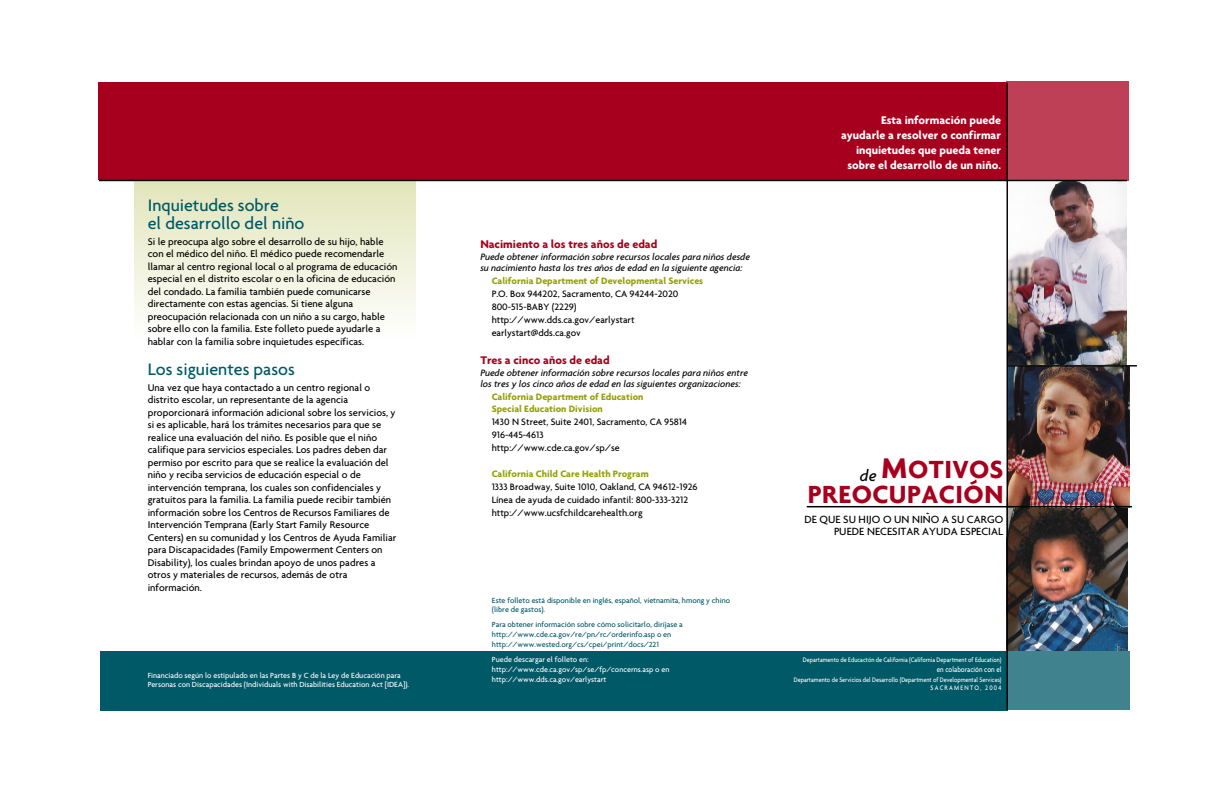
<style>
.page{position:relative;width:1224px;height:792px;background:#fff}
.page>*{position:absolute;margin:0;border:0;box-sizing:border-box;transform-origin:0 0}
.t1{font:700 26.8px/24.4px "Agenda";letter-spacing:.02em;color:#a7001f;text-align:right}
.t2{font:500 18px/18px "Agenda";color:#005967}
.t3{font:italic 500 17px "Agenda";color:#000}
.t4{font:700 12px/15px "Agenda";color:#fff;text-align:right}
.t5{font:700 12px "Agenda";color:#a7001f}
.t6{font:500 11.3px/12px "Agenda";color:#000;text-align:right}
.t7{font:500 10.5px/12.5px "Agenda";color:#000}
.t8{font:500 10px/13px "Agenda";color:#000}
.t9{font:italic 500 10px/11px "Agenda";color:#000}
.t10{font:700 10px/12px "Agenda";color:#95a104}
.t11{font:500 8px/10px "Agenda";color:#fff}
.t12{font:500 8px/10px "Agenda";color:#005967}
.t13{font:500 8px "Agenda";color:#fff;scale:.87 1}
.t14{font:500 7px/8.5px "Agenda";color:#fff;text-align:right;scale:.87 1}
.s1{font-size:30.8px}
</style>
<div class="page">
<img style="left:1008px;top:508px;width:120px;height:143px">
<img style="left:1006px;top:181px;width:121px;height:202px">
<img style="left:1008px;top:367px;width:123px;height:141px">
<div style="left:1008px;top:651px;width:122px;height:59px;background:#40828d"></div>
<div style="left:1007px;top:81px;width:122px;height:99px;background:#bd4057"></div>
<div style="left:100px;top:651px;width:908px;height:60px;background:#005967"></div>
<svg style="left:135px;top:181px;width:280px;height:136px;background:#edefd6"></svg>
<div style="left:99px;top:82px;width:908px;height:98px;background:#a7001f"></div>
<hr style="left:807px;top:506px;width:325px;height:1px;background:#000">
<hr style="left:1007px;top:83px;width:1px;height:627px;background:#000">
<hr style="left:1008px;top:365px;width:129px;height:2px;background:#000">
<hr style="left:99px;top:180px;width:1028px;height:1px;background:#000">
<svg style="left:970px;top:479px;width:7px;height:6px"></svg>
<h2 class="t2" style="left:148px;top:196px;width:158px">Inquietudes sobre<br>el desarrollo del niño</h2>
<p class="t7" style="left:148px;top:235px;width:251px">Si le preocupa algo sobre el desarrollo de su hijo, hable con el médico del niño. El médico puede recomendarle llamar al centro regional local o al programa de educación especial en el distrito escolar o en la oficina de educación del condado. La familia también puede comunicarse directamente con estas agencias. Si tiene alguna preocupación relacionada con un niño a su cargo, hable sobre ello con la familia. Este folleto puede ayudarle a hablar con la familia sobre inquietudes específicas.</p>
<h2 class="t2" style="left:148px;top:360px;width:149px">Los siguientes pasos</h2>
<p class="t7" style="left:148px;top:381px;width:250px">Una vez que haya contactado a un centro regional o distrito escolar, un representante de la agencia proporcionará información adicional sobre los servicios, y si es aplicable, hará los trámites necesarios para que se realice una evaluación del niño. Es posible que el niño califique para servicios especiales. Los padres deben dar permiso por escrito para que se realice la evaluación del niño y reciba servicios de educación especial o de intervención temprana, los cuales son confidenciales y gratuitos para la familia. La familia puede recibir también información sobre los Centros de Recursos Familiares de Intervención Temprana (Early Start Family Resource Centers) en su comunidad y los Centros de Ayuda Familiar para Discapacidades (Family Empowerment Centers on Disability), los cuales brindan apoyo de unos padres a otros y materiales de recursos, además de otra información.</p>
<p class="t11" style="left:148px;top:670px;width:263px;line-height:9.5px">Financiado según lo estipulado en las Partes B y C de la Ley de Educación para<br>Personas con Discapacidades (Individuals with Disabilities Education Act [IDEA]).</p>
<p class="t5" style="left:480px;top:237px;width:179px">Nacimiento a los tres años de edad</p>
<p class="t9" style="left:480px;top:251px;width:271px">Puede obtener información sobre recursos locales para niños desde su nacimiento hasta los tres años de edad en la siguiente agencia:</p>
<p class="t10" style="left:492px;top:275px;width:213px">California Department of Developmental Services</p>
<p class="t8" style="left:492px;top:287px;width:188px">P.O. Box 944202, Sacramento, CA 94244-2020<br>800-515-BABY (2229) http://www.dds.ca.gov/earlystart earlystart@dds.ca.gov</p>
<p class="t5" style="left:480px;top:353px;width:131px">Tres a cinco años de edad</p>
<p class="t9" style="left:480px;top:367px;width:269px">Puede obtener información sobre recursos locales para niños entre los tres y los cinco años de edad en las siguientes organizaciones:</p>
<p class="t10" style="left:492px;top:390px;width:153px">California Department of Education<br>Special Education Division</p>
<p class="t8" style="left:492px;top:415px;width:197px">1430 N Street, Suite 2401, Sacramento, CA 95814<br>916-445-4613<br>http://www.cde.ca.gov/sp/se</p>
<p class="t10" style="left:492px;top:467px;width:159px">California Child Care Health Program</p>
<p class="t8" style="left:492px;top:480px;width:208px">1333 Broadway, Suite 1010, Oakland, CA 94612-1926<br>Línea de ayuda de cuidado infantil: 800-333-3212 http://www.ucsfchildcarehealth.org</p>
<p class="t12" style="left:492px;top:595px;width:240px;line-height:9.5px">Este folleto está disponible en inglés, español, vietnamita, hmong y chino (libre de gastos).</p>
<p class="t12" style="left:492px;top:619px;width:192px">Para obtener información sobre cómo solicitarlo, diríjase a http://www.cde.ca.gov/re/pn/rc/orderinfo.asp o en http://www.wested.org/cs/cpei/print/docs/221</p>
<p class="t11" style="left:492px;top:654px;width:179px">Puede descargar el folleto en: http://www.cde.ca.gov/sp/se/fp/concerns.asp o en http://www.dds.ca.gov/earlystart</p>
<p class="t4" style="left:841px;top:113px;width:161px">Esta información puede ayudarle a resolver o confirmar inquietudes que pueda tener sobre el desarrollo de un niño.</p>
<h1 class="t1" style="left:808px;top:457px;width:197px"><span class="s1">M</span>OTIVOS<br>PREOCUPACION</h1>
<h3 class="t3" style="left:860px;top:465px;width:18px">de</h3>
<p class="t6" style="left:804px;top:513px;width:200px">DE QUE SU HIJO O UN NINO A SU CARGO<br>PUEDE NECESITAR AYUDA ESPECIAL</p>
<p class="t14" style="left:803px;top:656px;width:230px">Departamento de Educactón de California (California Department of Education)</p>
<p class="t13" style="left:937px;top:665px;width:76px">en colaboración con el</p>
<p class="t14" style="left:794px;top:675px;width:240px">Departamento de Servicios del Desarrollo (Department of Developmental Services)<br>SACRAMENTO, 2004</p>
</div>
